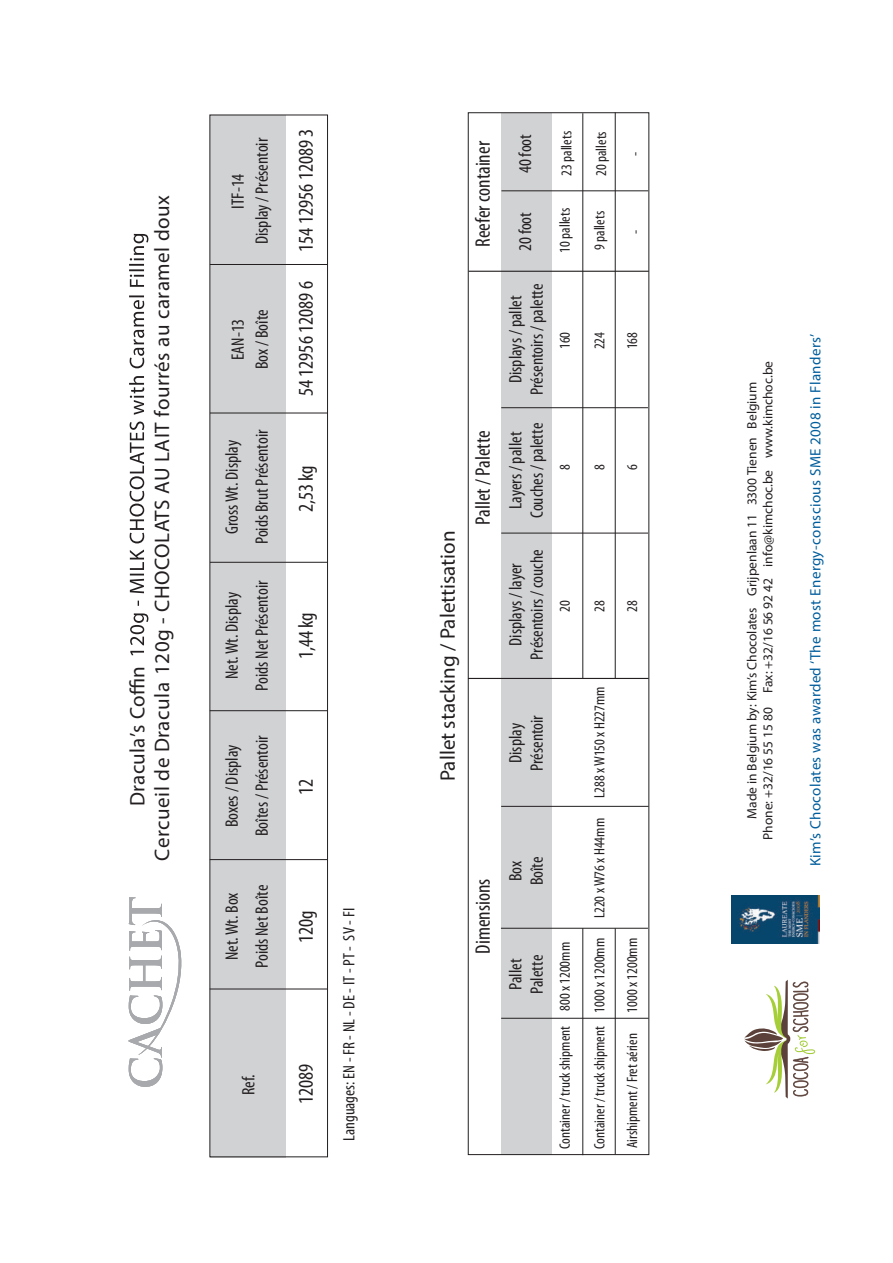
<style>
.page{position:relative;width:893px;height:1263px;background:#fff}
.page>*{position:absolute;margin:0;border:0;box-sizing:border-box;transform-origin:0 0}
.t1{font:21px "Myriad Pro";letter-spacing:.015em;color:#231f20}
.t2{font:condensed 21px "Myriad Pro";color:#231f20}
.t3{font:condensed 18px/21.6px "Myriad Pro";color:#231f20;text-align:center}
.t4{font:condensed 16.5px "Myriad Pro";color:#231f20}
.t5{font:condensed 15px "Myriad Pro";color:#231f20}
.t6{font:15px "Myriad Pro";letter-spacing:.025em;color:#005d9c}
.t7{font:13.5px/16.2px "Myriad Pro";color:#231f20;text-align:center}
</style>
<div class="page">
<div style="left:210px;top:115px;width:76px;height:1043px;background:#d1d2d4"></div>
<svg style="left:129px;top:234px;width:19px;height:421px"></svg>
<div style="left:210px;top:115px;width:118px;height:1042px;border:1px solid #231f20"></div>
<hr style="left:210px;top:989px;width:117px;height:1px;background:#231f20">
<hr style="left:210px;top:859px;width:117px;height:1px;background:#231f20">
<hr style="left:210px;top:710px;width:117px;height:1px;background:#231f20">
<hr style="left:210px;top:562px;width:117px;height:1px;background:#231f20">
<hr style="left:210px;top:413px;width:117px;height:1px;background:#231f20">
<hr style="left:210px;top:264px;width:117px;height:1px;background:#231f20">
<div style="left:501px;top:113px;width:50px;height:1041px;background:#d1d2d4"></div>
<div style="left:468px;top:113px;width:181px;height:1042px;border:1px solid #231f20"></div>
<hr style="left:501px;top:1018px;width:148px;height:1px;background:#231f20">
<hr style="left:501px;top:806px;width:148px;height:1px;background:#231f20">
<hr style="left:468px;top:678px;width:181px;height:1px;background:#231f20">
<hr style="left:469px;top:271px;width:180px;height:1px;background:#231f20">
<hr style="left:501px;top:928px;width:147px;height:1px;background:#231f20">
<hr style="left:501px;top:191px;width:147px;height:1px;background:#231f20">
<hr style="left:501px;top:533px;width:147px;height:1px;background:#231f20">
<hr style="left:501px;top:407px;width:147px;height:1px;background:#231f20">
<hr style="left:583px;top:113px;width:1px;height:565px;background:#231f20">
<hr style="left:583px;top:928px;width:1px;height:227px;background:#231f20">
<hr style="left:615px;top:112px;width:1px;height:567px;background:#231f20">
<hr style="left:615px;top:928px;width:1px;height:226px;background:#231f20">
<svg style="left:128px;top:897px;width:54px;height:190px"></svg>
<svg style="left:744px;top:980px;width:71px;height:118px"></svg>
<img style="left:732px;top:896px;width:87px;height:48px">
<p class="t1" style="left:124px;top:806px;width:142px;rotate:-90deg">Dracula’s Co n</p>
<p class="t1" style="left:149px;top:860px;width:667px;rotate:-90deg">Cercueil de Dracula 120g - CHOCOLATS AU LAIT fourrés au caramel doux</p>
<p class="t3" style="left:227px;top:209px;width:37px;rotate:-90deg">ITF-14</p>
<p class="t3" style="left:251px;top:244px;width:108px;rotate:-90deg">Display / Présentoir</p>
<p class="t3" style="left:227px;top:360px;width:43px;rotate:-90deg">EAN-13</p>
<p class="t3" style="left:251px;top:369px;width:61px;rotate:-90deg">Box / Boîte</p>
<p class="t3" style="left:221px;top:534px;width:95px;rotate:-90deg">GrossWt. Display</p>
<p class="t3" style="left:251px;top:544px;width:116px;rotate:-90deg">Poids Brut Présentoir</p>
<p class="t3" style="left:221px;top:679px;width:89px;rotate:-90deg">Net.Wt. Display</p>
<p class="t3" style="left:251px;top:691px;width:112px;rotate:-90deg">Poids Net Présentoir</p>
<p class="t3" style="left:221px;top:827px;width:84px;rotate:-90deg">Boxes / Display</p>
<p class="t3" style="left:251px;top:836px;width:102px;rotate:-90deg">Boîtes / Présentoir</p>
<p class="t3" style="left:221px;top:960px;width:69px;rotate:-90deg">Net.Wt. Box</p>
<p class="t3" style="left:251px;top:968px;width:85px;rotate:-90deg">Poids Net Boîte</p>
<p class="t3" style="left:237px;top:1095px;width:22px;rotate:-90deg">Ref.</p>
<p class="t2" style="left:293px;top:252px;width:125px;rotate:-90deg">154 12956 12089 3</p>
<p class="t2" style="left:293px;top:396px;width:116px;rotate:-90deg">54 12956 12089 6</p>
<p class="t2" style="left:293px;top:512px;width:49px;rotate:-90deg">2,53 kg</p>
<p class="t2" style="left:293px;top:659px;width:49px;rotate:-90deg">1,44 kg</p>
<p class="t2" style="left:293px;top:795px;width:18px;rotate:-90deg">12</p>
<p class="t2" style="left:293px;top:943px;width:34px;rotate:-90deg">120g</p>
<p class="t2" style="left:293px;top:1104px;width:42px;rotate:-90deg">12089</p>
<p class="t4" style="left:339px;top:1141px;width:234px;rotate:-90deg">Languages: EN - FR - NL - DE - IT - PT - SV - FI</p>
<p class="t2" style="left:470px;top:247px;width:107px;rotate:-90deg">Reefer container</p>
<p class="t1" style="left:435px;top:781px;width:252px;rotate:-90deg">Pallet stacking / Palettisation</p>
<p class="t2" style="left:470px;top:525px;width:96px;rotate:-90deg">Pallet / Palette</p>
<p class="t3" style="left:514px;top:173px;width:41px;rotate:-90deg">40 foot</p>
<p class="t5" style="left:557px;top:176px;width:46px;rotate:-90deg">23 pallets</p>
<p class="t3" style="left:514px;top:251px;width:41px;rotate:-90deg">20 foot</p>
<p class="t3" style="left:504px;top:395px;width:113px;rotate:-90deg">Displays / pallet<br>Présentoirs / palette</p>
<p class="t3" style="left:504px;top:518px;width:96px;rotate:-90deg">Layers / pallet<br>Couches / palette</p>
<p class="t3" style="left:504px;top:660px;width:112px;rotate:-90deg">Displays / layer<br>Présentoirs / couche</p>
<p class="t5" style="left:556px;top:253px;width:46px;rotate:-90deg">10 pallets</p>
<p class="t5" style="left:556px;top:349px;width:19px;rotate:-90deg">160</p>
<p class="t5" style="left:556px;top:469px;width:7px;rotate:-90deg">8</p>
<p class="t5" style="left:556px;top:612px;width:13px;rotate:-90deg">20</p>
<p class="t3" style="left:504px;top:771px;width:57px;rotate:-90deg">Display<br>Présentoir</p>
<p class="t2" style="left:470px;top:954px;width:77px;rotate:-90deg">Dimensions</p>
<p class="t3" style="left:504px;top:885px;width:30px;text-align:left;rotate:-90deg">Box<br>Boîte</p>
<p class="t3" style="left:504px;top:994px;width:40px;text-align:left;rotate:-90deg">Pallet<br>Palette</p>
<p class="t5" style="left:556px;top:1149px;width:208px;rotate:-90deg">Container / truck shipment 800 x 1200mm</p>
<p class="t5" style="left:592px;top:176px;width:46px;rotate:-90deg">20 pallets</p>
<p class="t5" style="left:591px;top:250px;width:40px;rotate:-90deg">9 pallets</p>
<p class="t5" style="left:626px;top:155px;width:6px;rotate:-90deg">-</p>
<p class="t5" style="left:626px;top:234px;width:6px;rotate:-90deg">-</p>
<p class="t5" style="left:591px;top:349px;width:19px;rotate:-90deg">224</p>
<p class="t5" style="left:623px;top:349px;width:19px;rotate:-90deg">168</p>
<p class="t5" style="left:591px;top:470px;width:7px;rotate:-90deg">8</p>
<p class="t5" style="left:623px;top:470px;width:7px;rotate:-90deg">6</p>
<p class="t5" style="left:591px;top:612px;width:13px;rotate:-90deg">28</p>
<p class="t5" style="left:623px;top:612px;width:13px;rotate:-90deg">28</p>
<p class="t5" style="left:591px;top:798px;width:113px;rotate:-90deg">L288 xW150 x H227mm</p>
<p class="t5" style="left:591px;top:918px;width:102px;rotate:-90deg">L220 xW76 x H44mm</p>
<p class="t5" style="left:591px;top:1149px;width:213px;rotate:-90deg">Container / truck shipment 1000 x 1200mm</p>
<p class="t5" style="left:623px;top:1012px;width:76px;rotate:-90deg">1000 x 1200mm</p>
<p class="t5" style="left:623px;top:1148px;width:116px;rotate:-90deg">Airshipment / Fret aérien</p>
<p class="t7" style="left:743px;top:840px;width:480px;rotate:-90deg">Made in Belgium by: Kim’s Chocolates Grijpenlaan 11 3300 Tienen Belgium<br>Phone: +32/16 55 15 80 Fax: +32/16 56 92 42 info@kimchoc.be www.kimchoc.be</p>
<p class="t6" style="left:806px;top:866px;width:534px;rotate:-90deg">Kim’s Chocolates was awarded ‘The most Energy-conscious SME 2008 in Flanders’</p>
</div>
